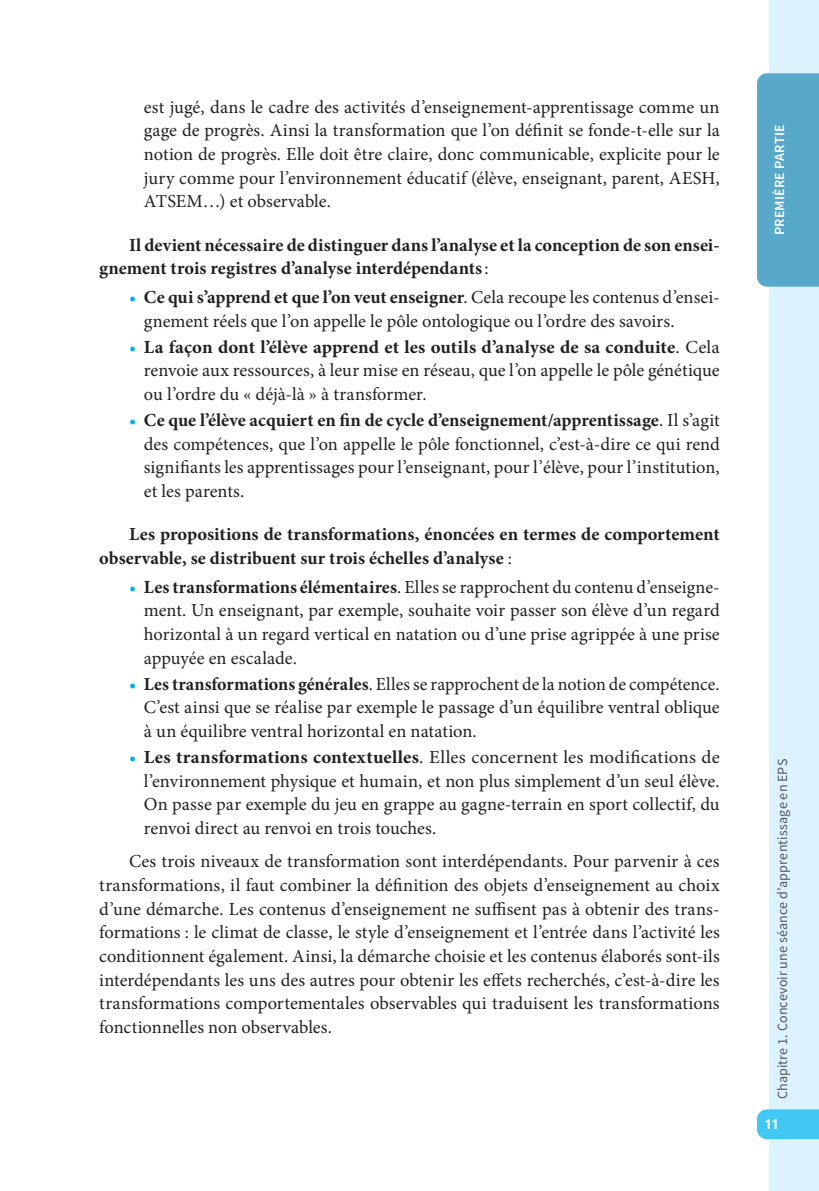
<style>
.page{position:relative;width:819px;height:1191px;background:#fff}
.page>*{position:absolute;margin:0;border:0;box-sizing:border-box;transform-origin:0 0}
.t1{font:18.38px/23.6px "Minion Pro";color:#231f20;text-align:justify}
.t2{font:700 18.38px/23.6px "Minion Pro";color:#231f20}
.t3{font:14px "Source Sans Pro";letter-spacing:.01em;color:#57585a}
.t4{font:600 14px "Source Sans Pro";letter-spacing:.01em;color:#fff}
.t5{font:700 14px "Helvetica LT Std";color:#fff}
.s1{font-weight:400}
.s2{color:#00aeef}
.s3{font-weight:700}
</style>
<div class="page">
<div style="left:769px;top:0;width:50px;height:1191px;background:#dcf2fc"></div>
<div style="left:757px;top:73px;width:62px;height:214px;background:#58a9c9"></div>
<div style="left:757px;top:1109px;width:62px;height:30px;background:#40c7f4"></div>
<p class="t1" style="left:144px;top:95px;width:577px">est jugé, dans le cadre des activités d’enseignement-apprentissage comme un gage de progrès. Ainsi la transformation que l’on définit se fonde-t-elle sur la notion de progrès. Elle doit être claire, donc communicable, explicite pour le jury comme pour l’environnement éducatif (élève, enseignant, parent, AESH, ATSEM…) et observable.</p>
<p class="t2" style="left:99px;top:233px;width:622px;text-indent:30px">Il devient nécessaire de distinguer dans l’analyse et la conception de son ensei&shy;gnement trois registres d’analyse interdépendants<span class="s1">:</span></p>
<p class="t1" style="left:144px;top:285px;width:577px;text-indent:-15px"><span class="s2">•</span> <span class="s3">Ce qui s’apprend et que l’on veut enseigner</span>. Cela recoupe les contenus d’ensei&shy;gnement réels que l’on appelle le pôle ontologique ou l’ordre des savoirs.</p>
<p class="t1" style="left:144px;top:335px;width:577px;text-indent:-15px"><span class="s2">•</span> <span class="s3">La façon dont l’élève apprend et les outils d’analyse de sa conduite</span>. Cela renvoie aux ressources, à leur mise en réseau, que l’on appelle le pôle génétique ou l’ordre du « déjà-là » à transformer.</p>
<p class="t1" style="left:144px;top:408px;width:577px;text-indent:-15px"><span class="s2">•</span> <span class="s3">Ce que l’élève acquiert en fin de cycle d’enseignement/apprentissage</span>. Il s’agit des compétences, que l’on appelle le pôle fonctionnel, c’est-à-dire ce qui rend signifiants les apprentissages pour l’enseignant, pour l’élève, pour l’institution, et les parents.</p>
<p class="t2" style="left:99px;top:522px;width:622px;text-indent:30px">Les propositions de transformations, énoncées en termes de comportement observable, se distribuent sur trois échelles d’analyse <span class="s1">:</span></p>
<p class="t1" style="left:144px;top:575px;width:577px;text-indent:-15px"><span class="s2">•</span> <span class="s3">Les transformations élémentaires</span>. Elles se rapprochent du contenu d’enseigne&shy;ment. Un enseignant, par exemple, souhaite voir passer son élève d’un regard horizontal à un regard vertical en natation ou d’une prise agrippée à une prise appuyée en escalade.</p>
<p class="t1" style="left:144px;top:672px;width:577px;text-indent:-15px"><span class="s2">•</span> <span class="s3">Les transformations générales</span>. Elles se rapprochent de la notion de compétence.<br>C’est ainsi que se réalise par exemple le passage d’un équilibre ventral oblique à un équilibre ventral horizontal en natation.</p>
<p class="t1" style="left:144px;top:745px;width:577px;text-indent:-15px"><span class="s2">•</span> <span class="s3">Les transformations contextuelles</span>. Elles concernent les modifications de l’environnement physique et humain, et non plus simplement d’un seul élève.<br>On passe par exemple du jeu en grappe au gagne-terrain en sport collectif, du renvoi direct au renvoi en trois touches.</p>
<p class="t1" style="left:99px;top:850px;width:622px;text-indent:30px">Ces trois niveaux de transformation sont interdépendants. Pour parvenir à ces transformations, il faut combiner la définition des objets d’enseignement au choix d’une démarche. Les contenus d’enseignement ne suffisent pas à obtenir des trans&shy;formations : le climat de classe, le style d’enseignement et l’entrée dans l’activité les conditionnent également. Ainsi, la démarche choisie et les contenus élaborés sont-ils interdépendants les uns des autres pour obtenir les effets recherchés, c’est-à-dire les transformations comportementales observables qui traduisent les transformations fonctionnelles non observables.</p>
<p class="t4" style="left:770px;top:235px;width:110px;rotate:-90deg">Premi ère Partie</p>
<p class="t3" style="left:774px;top:1099px;width:342px;rotate:-90deg">Chapitre 1. Concevoir une séance d’apprentissage en EPS</p>
<p class="t5" style="left:764px;top:1115px;width:16px">11</p>
</div>
